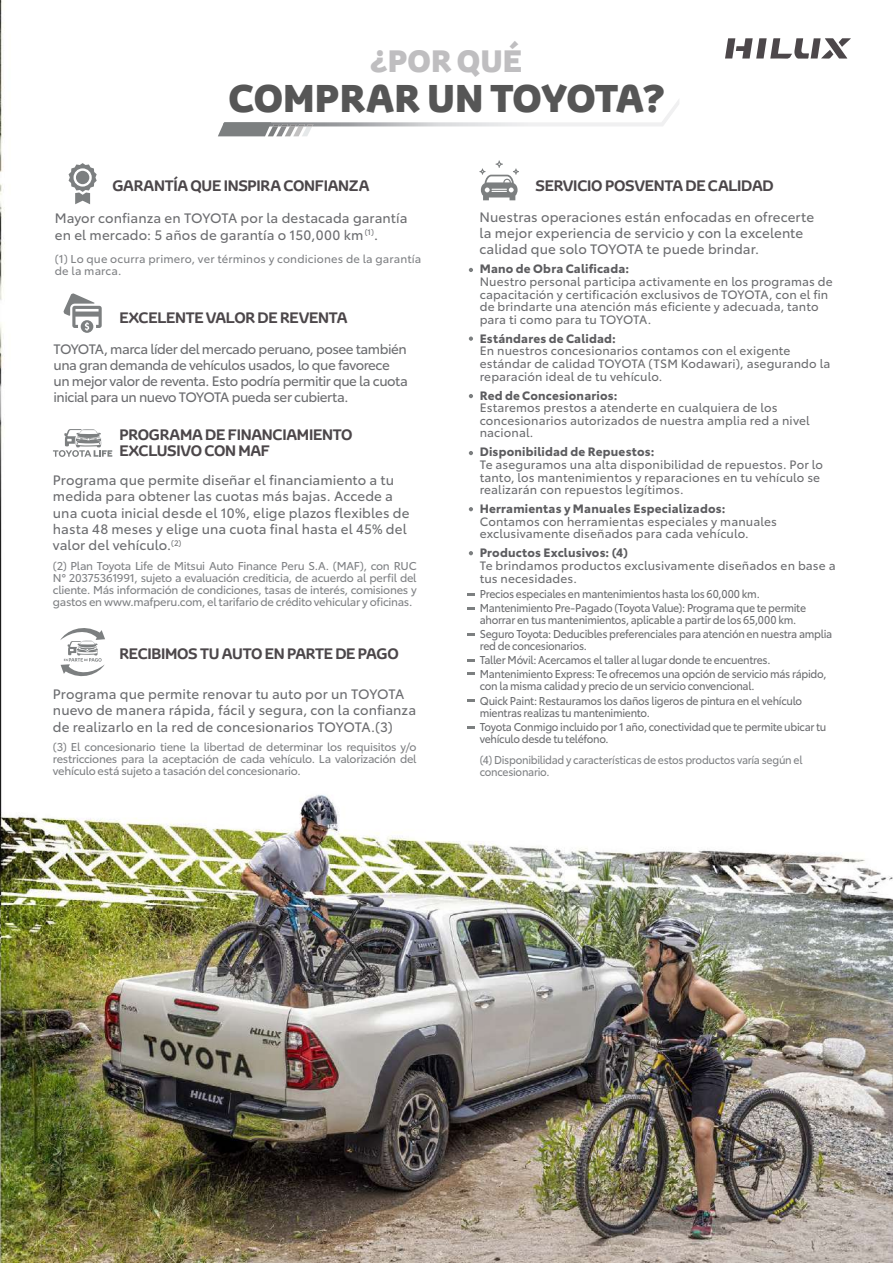
<style>
.page{position:relative;width:893px;height:1263px;background:#fff}
.page>*{position:absolute;margin:0;border:0;box-sizing:border-box;transform-origin:0 0}
.t1{font:800 37.5px "Toyota Display";letter-spacing:-.01em;color:#565656}
.t2{font:800 30px "Toyota Display";color:#bfbec0}
.t3{font:700 14.7px/15.9px "Toyota Display";letter-spacing:-.02em;color:#4c474a}
.t4{font:13.5px/16.4px "Toyota Type";letter-spacing:.005em;color:#6c6d70}
.t5{font:13.5px/16.2px "Toyota Type";letter-spacing:-.035em;color:#6c6d70}
.t6{font:12px/12.6px "Toyota Type";letter-spacing:.01em;color:#6c6d70}
.t7{font:700 12px "Toyota Type";letter-spacing:.02em;color:#5c5c5f}
.t8{font:11.25px/14.1px "Toyota Type";letter-spacing:-.025em;color:#6c6d70;scale:.94 1}
.t9{font:11.25px/12px "Toyota Type";letter-spacing:-.025em;color:#808285;text-align:justify}
.t10{font:11.25px/12px "Toyota Type";letter-spacing:-.025em;color:#808285;scale:.94 1}
.t11{font:11.25px/12px "Toyota Type";letter-spacing:.015em;color:#808285}
</style>
<div class="page">
<img style="left:0;top:0;width:893px;height:1263px">
<svg style="left:725px;top:38px;width:126px;height:21px"></svg>
<svg style="left:218px;top:98px;width:461px;height:38px"></svg>
<svg style="left:468px;top:634px;width:7px;height:2px"></svg>
<svg style="left:468px;top:700px;width:7px;height:2px"></svg>
<svg style="left:468px;top:672px;width:7px;height:3px"></svg>
<svg style="left:468px;top:659px;width:7px;height:2px"></svg>
<svg style="left:479px;top:160px;width:40px;height:40px"></svg>
<svg style="left:469px;top:336px;width:4px;height:5px"></svg>
<svg style="left:469px;top:394px;width:4px;height:4px"></svg>
<svg style="left:469px;top:451px;width:4px;height:4px"></svg>
<svg style="left:469px;top:507px;width:4px;height:4px"></svg>
<svg style="left:469px;top:551px;width:4px;height:4px"></svg>
<svg style="left:469px;top:268px;width:4px;height:4px"></svg>
<svg style="left:53px;top:429px;width:59px;height:28px"></svg>
<svg style="left:69px;top:163px;width:28px;height:41px"></svg>
<svg style="left:63px;top:293px;width:39px;height:40px"></svg>
<svg style="left:60px;top:623px;width:45px;height:58px"></svg>
<svg style="left:468px;top:608px;width:7px;height:2px"></svg>
<svg style="left:468px;top:594px;width:7px;height:2px"></svg>
<svg style="left:468px;top:726px;width:7px;height:2px"></svg>
<h2 class="t2" style="left:370px;top:39px;width:153px">¿POR QUÉ</h2>
<h1 class="t1" style="left:228px;top:72px;width:438px">COMPRAR UN TOYOTA?</h1>
<p class="t3" style="left:112px;top:178px;width:259px">GARANTÍA QUE INSPIRA CONFIANZA</p>
<p class="t3" style="left:535px;top:178px;width:240px">SERVICIO POSVENTA DE CALIDAD</p>
<p class="t4" style="left:480px;top:208px;width:336px">Nuestras operaciones están enfocadas en ofrecerte la mejor experiencia de servicio y con la excelente calidad que solo TOYOTA te puede brindar.</p>
<p class="t4" style="left:55px;top:209px;width:354px">Mayor confianza en TOYOTA por la destacada garantía en el mercado: 5 años de garantía o 150,000 km <sup>(1)</sup>.</p>
<p class="t11" style="left:55px;top:252px;width:368px">(1) Lo que ocurra primero, ver términos y condiciones de la garantía de la marca.</p>
<p class="t7" style="left:480px;top:260px;width:151px">Mano de Obra Calificada:</p>
<p class="t6" style="left:480px;top:274px;width:354px">Nuestro personal participa activamente en los programas de capacitación y certificación exclusivos de TOYOTA, con el fin de brindarte una atención más eficiente y adecuada, tanto para ti como para tu TOYOTA.</p>
<p class="t7" style="left:480px;top:329px;width:138px">Estándares de Calidad:</p>
<p class="t6" style="left:480px;top:344px;width:352px">En nuestros concesionarios contamos con el exigente estándar de calidad TOYOTA (TSM Kodawari), asegurando la reparación ideal de tu vehículo.</p>
<p class="t7" style="left:480px;top:386px;width:139px">Red de Concesionarios:</p>
<p class="t6" style="left:480px;top:401px;width:331px">Estaremos prestos a atenderte en cualquiera de los concesionarios autorizados de nuestra amplia red a nivel nacional.</p>
<p class="t7" style="left:480px;top:443px;width:176px">Disponibilidad de Repuestos:</p>
<p class="t6" style="left:480px;top:457px;width:345px">Te aseguramos una alta disponibilidad de repuestos. Por lo tanto, los mantenimientos y reparaciones en tu vehículo se realizarán con repuestos legítimos.</p>
<p class="t7" style="left:480px;top:499px;width:247px">Herramientas y Manuales Especializados:</p>
<p class="t6" style="left:480px;top:514px;width:299px">Contamos con herramientas especiales y manuales exclusivamente diseñados para cada vehículo.</p>
<p class="t7" style="left:480px;top:544px;width:150px">Productos Exclusivos: (4)</p>
<p class="t6" style="left:480px;top:558px;width:357px">Te brindamos productos exclusivamente diseñados en base a tus necesidades.</p>
<p class="t8" style="left:480px;top:586px;width:349px">Precios especiales en mantenimientos hasta los 60,000 km.<br>Mantenimiento Pre-Pagado (Toyota Value): Programa que te permite</p>
<p class="t8" style="left:480px;top:612px;width:377px">ahorrar en tus mantenimientos, aplicable a partir de los 65,000 km.<br>Seguro Toyota: Deducibles preferenciales para atención en nuestra amplia</p>
<p class="t8" style="left:480px;top:638px;width:370px">red de concesionarios.<br>Taller Móvil: Acercamos el taller al lugar donde te encuentres.<br>Mantenimiento Express: Te ofrecemos una opción de servicio más rápido,</p>
<p class="t8" style="left:480px;top:678px;width:344px">con la misma calidad y precio de un servicio convencional.<br>Quick Paint: Restauramos los daños ligeros de pintura en el vehículo</p>
<p class="t8" style="left:480px;top:705px;width:370px">mientras realizas tu mantenimiento.<br>Toyota Conmigo incluido por 1 año, conectividad que te permite ubicar tu</p>
<p class="t8" style="left:480px;top:731px;width:139px">vehículo desde tu teléfono.</p>
<p class="t10" style="left:480px;top:752px;width:345px">(4) Disponibilidad y características de estos productos varía según el concesionario.</p>
<p class="t3" style="left:119px;top:310px;width:230px">EXCELENTE VALOR DE REVENTA</p>
<p class="t5" style="left:54px;top:339px;width:356px">TOYOTA, marca líder del mercado peruano, posee también una gran demanda de vehículos usados, lo que favorece un mejor valor de reventa. Esto podría permitir que la cuota inicial para un nuevo TOYOTA pueda ser cubierta.</p>
<p class="t3" style="left:119px;top:427px;width:235px">PROGRAMA DE FINANCIAMIENTO<br>EXCLUSIVO CON MAF</p>
<p class="t4" style="left:53px;top:471px;width:358px">Programa que permite diseñar el financiamiento a tu medida para obtener las cuotas más bajas. Accede a una cuota inicial desde el 10%, elige plazos flexibles de hasta 48 meses y elige una cuota final hasta el 45% del valor del vehículo.<sup>(2)</sup></p>
<p class="t9" style="left:53px;top:559px;width:365px">(2) Plan Toyota Life de Mitsui Auto Finance Peru S.A. (MAF), con RUC N° 20375361991, sujeto a evaluación crediticia, de acuerdo al perfil del cliente. Más información de condiciones, tasas de interés, comisiones y gastos en www.mafperu.com, el tarifario de crédito vehicular y oficinas.</p>
<p class="t3" style="left:119px;top:646px;width:281px">RECIBIMOS TU AUTO EN PARTE DE PAGO</p>
<p class="t4" style="left:53px;top:685px;width:365px">Programa que permite renovar tu auto por un TOYOTA nuevo de manera rápida, fácil y segura, con la confianza de realizarlo en la red de concesionarios TOYOTA.(3)</p>
<p class="t9" style="left:53px;top:740px;width:365px">(3) El concesionario tiene la libertad de determinar los requisitos y/o restricciones para la aceptación de cada vehículo. La valorización del vehículo está sujeto a tasación del concesionario.</p>
</div>
